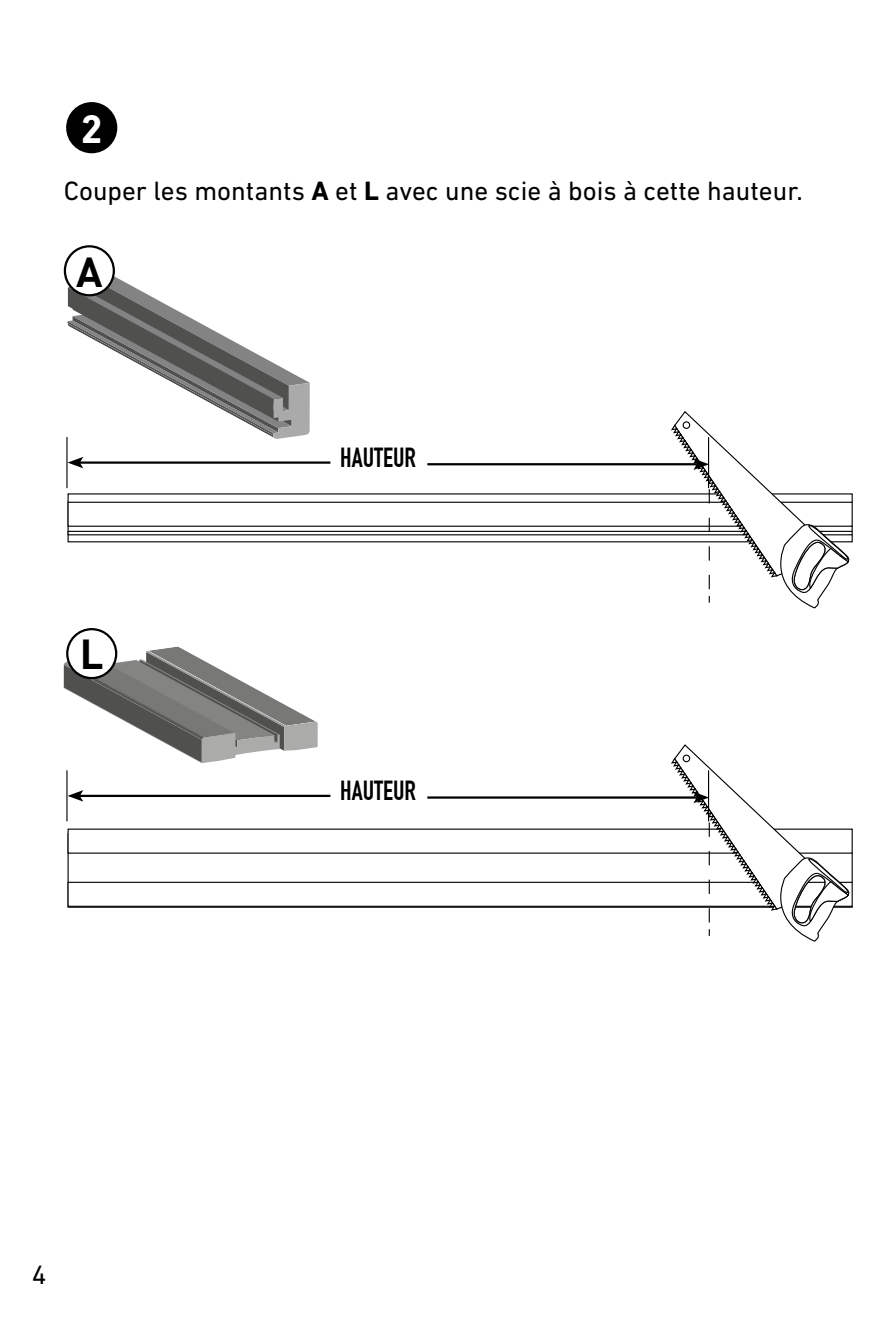
<style>
.page{position:relative;width:893px;height:1340px;background:#fff}
.page>*{position:absolute;margin:0;border:0;box-sizing:border-box;transform-origin:0 0}
.t1{font:700 41.4px "DIN Pro";color:#000}
.t2{font:700 40.5px "DIN Next LT Pro";color:#fff}
.t3{font:27px "DIN Next LT Pro";color:#000}
.t4{font:700 27px "DIN Condensed";color:#000}
.s1{font-weight:700}
</style>
<div class="page">
<svg style="left:64px;top:646px;width:254px;height:117px"></svg>
<div style="left:66px;top:102px;width:51px;height:51px;background:#000;border-radius:50%"></div>
<div style="left:68px;top:501px;width:785px;height:26px;border:1px solid #000"></div>
<div style="left:68px;top:531px;width:785px;height:4px;border:1px solid #000"></div>
<hr style="left:66px;top:437px;width:2px;height:51px;background:#000">
<hr style="left:80px;top:461px;width:250px;height:3px;background:#000">
<svg style="left:68px;top:457px;width:15px;height:11px"></svg>
<hr style="left:427px;top:463px;width:270px;height:2px;background:#000">
<svg style="left:670px;top:411px;width:183px;height:198px"></svg>
<svg style="left:68px;top:276px;width:242px;height:163px"></svg>
<div style="left:68px;top:881px;width:785px;height:25px;border:1px solid #000"></div>
<hr style="left:66px;top:770px;width:2px;height:51px;background:#000">
<hr style="left:80px;top:794px;width:250px;height:3px;background:#000">
<svg style="left:68px;top:790px;width:15px;height:11px"></svg>
<hr style="left:427px;top:796px;width:270px;height:2px;background:#000">
<svg style="left:670px;top:744px;width:183px;height:198px"></svg>
<div style="left:67px;top:629px;width:49px;height:49px;background:#fff;border-radius:50%"></div>
<div style="left:66px;top:628px;width:51px;height:51px;border:2px solid #020203;border-radius:50%"></div>
<svg style="left:65px;top:246px;width:49px;height:49px"></svg>
<div style="left:64px;top:245px;width:51px;height:51px;border:2px solid #020203;border-radius:50%"></div>
<div style="left:76px;top:255px;width:27px;height:31px;background:#fff"></div>
<h2 class="t2" style="left:80px;top:105px;width:24px">2</h2>
<p class="t3" style="left:64px;top:175px;width:741px">Couper les montants <span class="s1">A</span> et <span class="s1">L</span> avec une scie à bois à cette hauteur.</p>
<h1 class="t1" style="left:76px;top:243px;width:28px">A</h1>
<h1 class="t1" style="left:80px;top:626px;width:25px">L</h1>
<p class="t4" style="left:340px;top:441px;width:77px">HAUTEUR</p>
<p class="t4" style="left:340px;top:774px;width:77px">HAUTEUR</p>
<p class="t3" style="left:32px;top:1258px;width:16px">4</p>
</div>
